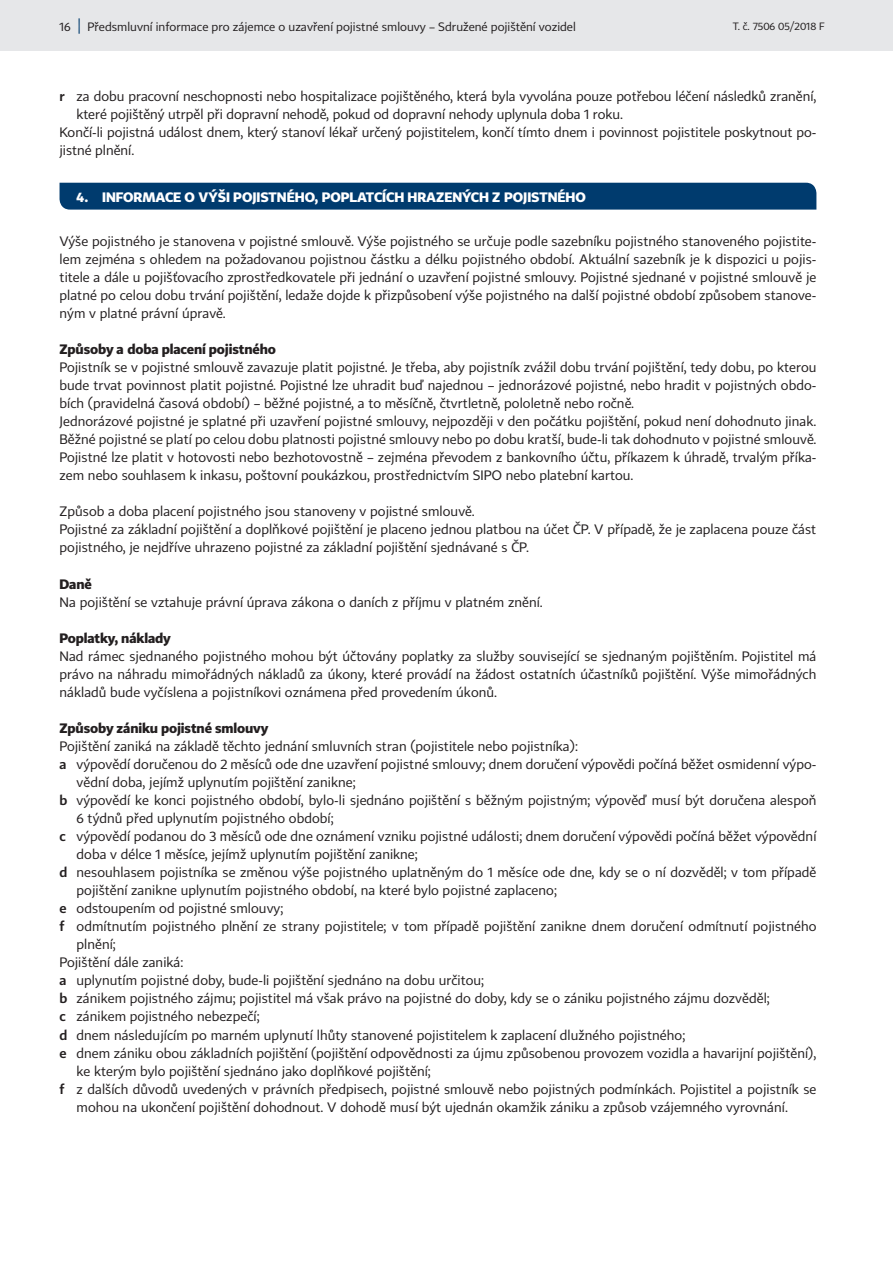
<style>
.page{position:relative;width:893px;height:1263px;background:#fff}
.page>*{position:absolute;margin:0;border:0;box-sizing:border-box;transform-origin:0 0}
.t1{font:13.5px/18px "CP";letter-spacing:.005em;color:#231f20;text-align:justify}
.t2{font:700 13.5px "CP";letter-spacing:-.01em;color:#231f20}
.t3{font:700 13.5px "CP";color:#fff}
.t4{font:12px "CP";color:#231f20}
.t5{font:10.5px "CP";color:#231f20}
.s1{font-size:15px;color:#003b6e}
.s2{font-family:"CP Light";font-weight:700}
</style>
<div class="page">
<div style="left:60px;top:183px;width:756px;height:27px;background:#003b6e"></div>
<div style="left:0;top:0;width:893px;height:51px;background:#e6e7e9"></div>
<p class="t4" style="left:60px;top:20px;width:518px">16 <span class="s1">|</span> Předsmluvní informace pro zájemce o uzavření pojistné smlouvy – Sdružené pojištění vozidel</p>
<p class="t5" style="left:733px;top:20px;width:93px">T. č. 7506 05/2018 F</p>
<p class="t1" style="left:60px;top:87px;width:758px"><span class="s2">r</span> za dobu pracovní neschopnosti nebo hospitalizace pojištěného, která byla vyvolána pouze potřebou léčení následků zranění,</p>
<p class="t1" style="left:77px;top:106px;width:548px">které pojištěný utrpěl při dopravní nehodě, pokud od dopravní nehody uplynula doba 1 roku.</p>
<p class="t1" style="left:60px;top:124px;width:758px">Končí-li pojistná událost dnem, který stanoví lékař určený pojistitelem, končí tímto dnem i povinnost pojistitele poskytnout po-</p>
<p class="t1" style="left:60px;top:142px;width:76px">jistné plnění.</p>
<p class="t3" style="left:77px;top:188px;width:511px">4. Informace o výši pojistného, poplatcích hrazených z pojistného</p>
<p class="t1" style="left:60px;top:232px;width:758px">Výše pojistného je stanovena v pojistné smlouvě. Výše pojistného se určuje podle sazebníku pojistného stanoveného pojistite&shy;lem zejména s ohledem na požadovanou pojistnou částku a délku pojistného období. Aktuální sazebník je k dispozici u pojis&shy;titele a dále u pojišťovacího zprostředkovatele při jednání o uzavření pojistné smlouvy. Pojistné sjednané v pojistné smlouvě je platné po celou dobu trvání pojištění, ledaže dojde k přizpůsobení výše pojistného na další pojistné období způsobem stanove&shy;ným v platné právní úpravě.</p>
<p class="t2" style="left:60px;top:341px;width:218px">Způsoby a doba placení pojistného</p>
<p class="t1" style="left:60px;top:358px;width:758px;text-align:left">Pojistník se v pojistné smlouvě zavazuje platit pojistné. Je třeba, aby pojistník zvážil dobu trvání pojištění, tedy dobu, po kterou bude trvat povinnost platit pojistné. Pojistné lze uhradit buď najednou – jednorázové pojistné, nebo hradit v pojistných obdo&shy;bích (pravidelná časová období) – běžné pojistné, a to měsíčně, čtvrtletně, pololetně nebo ročně.<br>Jednorázové pojistné je splatné při uzavření pojistné smlouvy, nejpozději v den počátku pojištění, pokud není dohodnuto jinak.<br>Běžné pojistné se platí po celou dobu platnosti pojistné smlouvy nebo po dobu kratší, bude-li tak dohodnuto v pojistné smlouvě.<br>Pojistné lze platit v hotovosti nebo bezhotovostně – zejména převodem z bankovního účtu, příkazem k úhradě, trvalým příka&shy;zem nebo souhlasem k inkasu, poštovní poukázkou, prostřednictvím SIPO nebo platební kartou.</p>
<p class="t1" style="left:60px;top:502px;width:758px;text-align:left">Způsob a doba placení pojistného jsou stanoveny v pojistné smlouvě.<br>Pojistné za základní pojištění a doplňkové pojištění je placeno jednou platbou na účet ČP. V případě, že je zaplacena pouze část pojistného, je nejdříve uhrazeno pojistné za základní pojištění sjednávané s ČP.</p>
<p class="t2" style="left:60px;top:575px;width:34px">Daně</p>
<p class="t1" style="left:60px;top:593px;width:485px">Na pojištění se vztahuje právní úprava zákona o daních z příjmu v platném znění.</p>
<p class="t2" style="left:60px;top:629px;width:113px">Poplatky, náklady</p>
<p class="t1" style="left:60px;top:647px;width:758px">Nad rámec sjednaného pojistného mohou být účtovány poplatky za služby související se sjednaným pojištěním. Pojistitel má právo na náhradu mimořádných nákladů za úkony, které provádí na žádost ostatních účastníků pojištění. Výše mimořádných nákladů bude vyčíslena a pojistníkovi oznámena před provedením úkonů.</p>
<p class="t2" style="left:60px;top:719px;width:210px">Způsoby zániku pojistné smlouvy</p>
<p class="t1" style="left:60px;top:737px;width:520px">Pojištění zaniká na základě těchto jednání smluvních stran (pojistitele nebo pojistníka):</p>
<p class="t1" style="left:60px;top:755px;width:758px"><span class="s2">a</span> výpovědí doručenou do 2 měsíců ode dne uzavření pojistné smlouvy; dnem doručení výpovědi počíná běžet osmidenní výpo-</p>
<p class="t1" style="left:77px;top:773px;width:281px">vědní doba, jejímž uplynutím pojištění zanikne;</p>
<p class="t1" style="left:60px;top:791px;width:758px"><span class="s2">b</span> výpovědí ke konci pojistného období, bylo-li sjednáno pojištění s běžným pojistným; výpověď musí být doručena alespoň</p>
<p class="t1" style="left:77px;top:809px;width:259px">6 týdnů před uplynutím pojistného období;</p>
<p class="t1" style="left:60px;top:827px;width:758px"><span class="s2">c</span> výpovědí podanou do 3 měsíců ode dne oznámení vzniku pojistné události; dnem doručení výpovědi počíná běžet výpovědní</p>
<p class="t1" style="left:77px;top:845px;width:343px">doba v délce 1 měsíce, jejímž uplynutím pojištění zanikne;</p>
<p class="t1" style="left:60px;top:863px;width:758px"><span class="s2">d</span> nesouhlasem pojistníka se změnou výše pojistného uplatněným do 1 měsíce ode dne, kdy se o ní dozvěděl; v tom případě</p>
<p class="t1" style="left:77px;top:881px;width:482px">pojištění zanikne uplynutím pojistného období, na které bylo pojistné zaplaceno;</p>
<p class="t1" style="left:60px;top:899px;width:225px"><span class="s2">e</span> odstoupením od pojistné smlouvy;</p>
<p class="t1" style="left:60px;top:917px;width:758px"><span class="s2">f</span> odmítnutím pojistného plnění ze strany pojistitele; v tom případě pojištění zanikne dnem doručení odmítnutí pojistného</p>
<p class="t1" style="left:77px;top:935px;width:41px">plnění;</p>
<p class="t1" style="left:60px;top:953px;width:125px">Pojištění dále zaniká:</p>
<p class="t1" style="left:60px;top:971px;width:426px"><span class="s2">a</span> uplynutím pojistné doby, bude-li pojištění sjednáno na dobu určitou;</p>
<p class="t1" style="left:60px;top:989px;width:712px"><span class="s2">b</span> zánikem pojistného zájmu; pojistitel má však právo na pojistné do doby, kdy se o zániku pojistného zájmu dozvěděl;</p>
<p class="t1" style="left:60px;top:1007px;width:202px"><span class="s2">c</span> zánikem pojistného nebezpečí;</p>
<p class="t1" style="left:60px;top:1025px;width:627px"><span class="s2">d</span> dnem následujícím po marném uplynutí lhůty stanovené pojistitelem k zaplacení dlužného pojistného;</p>
<p class="t1" style="left:60px;top:1044px;width:758px"><span class="s2">e</span> dnem zániku obou základních pojištění (pojištění odpovědnosti za újmu způsobenou provozem vozidla a havarijní pojištění),</p>
<p class="t1" style="left:77px;top:1062px;width:356px">ke kterým bylo pojištění sjednáno jako doplňkové pojištění;</p>
<p class="t1" style="left:60px;top:1080px;width:758px"><span class="s2">f</span> z dalších důvodů uvedených v právních předpisech, pojistné smlouvě nebo pojistných podmínkách. Pojistitel a pojistník se</p>
<p class="t1" style="left:77px;top:1098px;width:713px">mohou na ukončení pojištění dohodnout. V dohodě musí být ujednán okamžik zániku a způsob vzájemného vyrovnání.</p>
</div>
